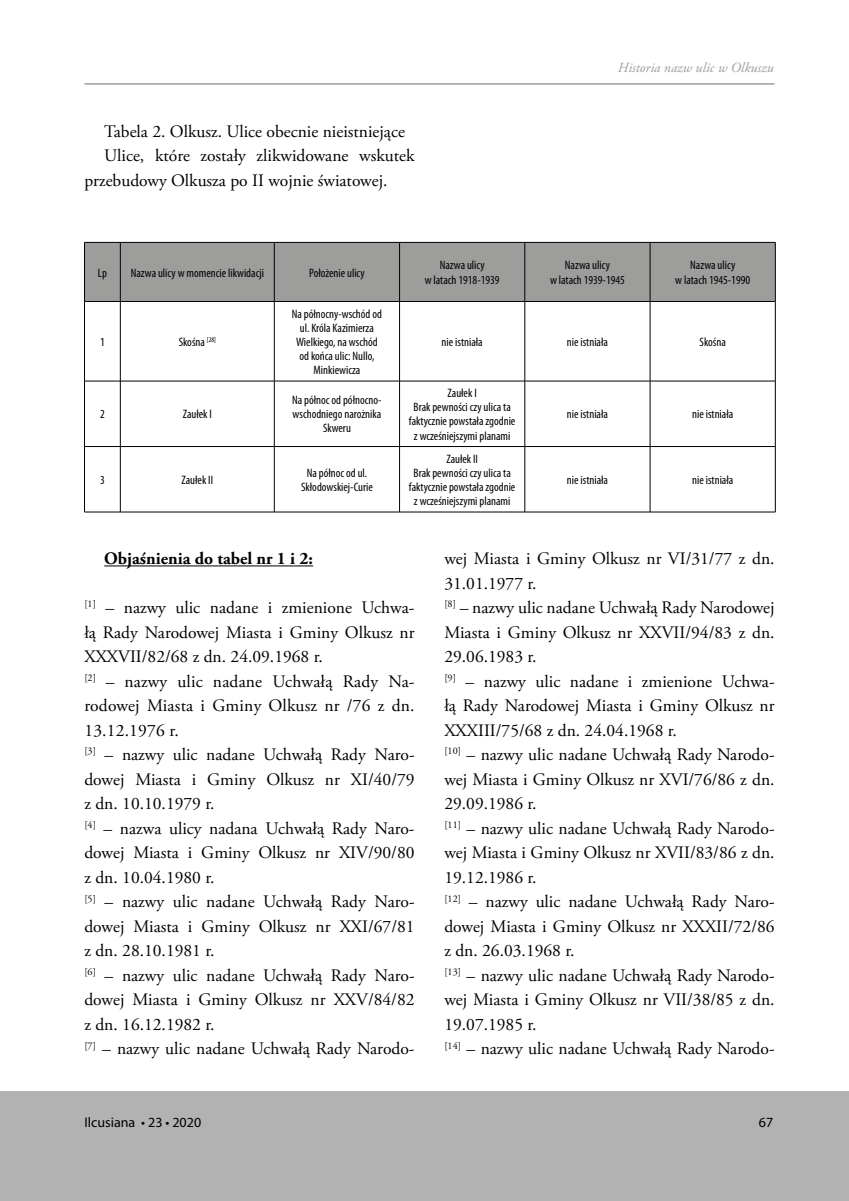
<style>
.page{position:relative;width:849px;height:1201px;background:#fff}
.page>*{position:absolute;margin:0;border:0;box-sizing:border-box;transform-origin:0 0}
.t1{font:17.5px/24.5px "Adobe Garamond Pro";color:#000}
.t2{font:700 17.5px "Adobe Garamond Pro";color:#000}
.t3{font:italic 14px "Adobe Garamond Pro";color:#9d9d9c}
.t4{font:14px "Myriad Pro";color:#000}
.t5{font:condensed 12.25px/14.2px "Myriad Pro";color:#000;text-align:center}
</style>
<div class="page">
<div style="left:0;top:1091px;width:848px;height:109px;background:#b3b2b2"></div>
<hr style="left:84px;top:83px;width:690px;height:1px;background:#706f6f">
<div style="left:85px;top:243px;width:689px;height:58px;background:#9d9d9c"></div>
<hr style="left:84px;top:242px;width:36px;height:1px;background:#000">
<hr style="left:84px;top:242px;width:1px;height:59px;background:#000">
<hr style="left:120px;top:242px;width:154px;height:1px;background:#000">
<hr style="left:120px;top:242px;width:1px;height:59px;background:#000">
<hr style="left:274px;top:242px;width:125px;height:1px;background:#000">
<hr style="left:274px;top:242px;width:1px;height:59px;background:#000">
<hr style="left:399px;top:242px;width:125px;height:1px;background:#000">
<hr style="left:399px;top:242px;width:1px;height:59px;background:#000">
<hr style="left:524px;top:242px;width:126px;height:1px;background:#000">
<hr style="left:524px;top:242px;width:1px;height:59px;background:#000">
<hr style="left:650px;top:242px;width:125px;height:1px;background:#000">
<hr style="left:649px;top:242px;width:1px;height:59px;background:#000">
<hr style="left:774px;top:242px;width:1px;height:59px;background:#000">
<hr style="left:84px;top:301px;width:36px;height:1px;background:#000">
<hr style="left:84px;top:301px;width:1px;height:80px;background:#000">
<hr style="left:120px;top:301px;width:154px;height:1px;background:#000">
<hr style="left:120px;top:301px;width:1px;height:80px;background:#000">
<hr style="left:274px;top:301px;width:125px;height:1px;background:#000">
<hr style="left:274px;top:301px;width:1px;height:80px;background:#000">
<hr style="left:399px;top:301px;width:125px;height:1px;background:#000">
<hr style="left:399px;top:301px;width:1px;height:80px;background:#000">
<hr style="left:524px;top:301px;width:126px;height:1px;background:#000">
<hr style="left:524px;top:301px;width:1px;height:80px;background:#000">
<hr style="left:650px;top:301px;width:125px;height:1px;background:#000">
<hr style="left:649px;top:301px;width:1px;height:80px;background:#000">
<hr style="left:774px;top:301px;width:1px;height:80px;background:#000">
<hr style="left:84px;top:381px;width:36px;height:1px;background:#000">
<hr style="left:84px;top:381px;width:1px;height:65px;background:#000">
<hr style="left:120px;top:381px;width:154px;height:1px;background:#000">
<hr style="left:120px;top:381px;width:1px;height:65px;background:#000">
<hr style="left:274px;top:381px;width:125px;height:1px;background:#000">
<hr style="left:274px;top:381px;width:1px;height:65px;background:#000">
<hr style="left:399px;top:381px;width:125px;height:1px;background:#000">
<hr style="left:399px;top:381px;width:1px;height:65px;background:#000">
<hr style="left:524px;top:381px;width:126px;height:1px;background:#000">
<hr style="left:524px;top:381px;width:1px;height:65px;background:#000">
<hr style="left:650px;top:381px;width:125px;height:1px;background:#000">
<hr style="left:649px;top:381px;width:1px;height:65px;background:#000">
<hr style="left:774px;top:381px;width:1px;height:65px;background:#000">
<hr style="left:84px;top:446px;width:36px;height:1px;background:#000">
<hr style="left:84px;top:446px;width:1px;height:66px;background:#000">
<hr style="left:120px;top:446px;width:154px;height:1px;background:#000">
<hr style="left:120px;top:446px;width:1px;height:66px;background:#000">
<hr style="left:274px;top:446px;width:125px;height:1px;background:#000">
<hr style="left:274px;top:446px;width:1px;height:66px;background:#000">
<hr style="left:399px;top:446px;width:125px;height:1px;background:#000">
<hr style="left:399px;top:446px;width:1px;height:66px;background:#000">
<hr style="left:524px;top:446px;width:126px;height:1px;background:#000">
<hr style="left:524px;top:446px;width:1px;height:66px;background:#000">
<hr style="left:650px;top:446px;width:125px;height:1px;background:#000">
<hr style="left:649px;top:446px;width:1px;height:66px;background:#000">
<hr style="left:774px;top:446px;width:1px;height:66px;background:#000">
<hr style="left:84px;top:511px;width:36px;height:1px;background:#000">
<hr style="left:120px;top:511px;width:154px;height:1px;background:#000">
<hr style="left:274px;top:511px;width:125px;height:1px;background:#000">
<hr style="left:399px;top:511px;width:125px;height:1px;background:#000">
<hr style="left:524px;top:511px;width:126px;height:1px;background:#000">
<hr style="left:650px;top:511px;width:125px;height:1px;background:#000">
<hr style="left:104px;top:565px;width:209px;height:1px;background:#000">
<p class="t1" style="left:104px;top:120px;width:302px">Tabela 2. Olkusz. Ulice obecnie nieistniejące</p>
<p class="t1" style="left:104px;top:144px;width:312px">Ulice, które zostały zlikwidowane wskutek</p>
<p class="t1" style="left:84px;top:169px;width:304px">przebudowy Olkusza po II wojnie światowej.</p>
<p class="t3" style="left:617px;top:59px;width:157px">Historia nazw ulic w Olkuszu</p>
<p class="t5" style="left:98px;top:265px;width:11px">Lp</p>
<p class="t5" style="left:131px;top:265px;width:135px">Nazwa ulicy w momencie likwidacji</p>
<p class="t5" style="left:309px;top:265px;width:57px">Położenie ulicy</p>
<p class="t5" style="left:424px;top:258px;width:76px">Nazwa ulicy<br>w latach 1918-1939</p>
<p class="t5" style="left:550px;top:258px;width:76px">Nazwa ulicy<br>w latach 1939-1945</p>
<p class="t5" style="left:675px;top:258px;width:76px">Nazwa ulicy<br>w latach 1945-1990</p>
<p class="t5" style="left:100px;top:334px;width:6px">1</p>
<p class="t5" style="left:179px;top:334px;width:39px">Skośna <sup>[28]</sup></p>
<p class="t5" style="left:100px;top:407px;width:6px">2</p>
<p class="t5" style="left:183px;top:407px;width:31px">Zaułek I</p>
<p class="t5" style="left:292px;top:306px;width:92px">Na północny-wschód od ul. Króla Kazimierza<br>Wielkiego, na wschód od końca ulic: Nullo,<br>Minkiewicza</p>
<p class="t5" style="left:441px;top:334px;width:43px">nie istniała</p>
<p class="t5" style="left:566px;top:334px;width:43px">nie istniała</p>
<p class="t5" style="left:699px;top:334px;width:28px">Skośna</p>
<p class="t5" style="left:292px;top:393px;width:91px">Na północ od północno&shy;wschodniego narożnika<br>Skweru</p>
<p class="t5" style="left:409px;top:386px;width:108px">Zaułek I<br>Brak pewności czy ulica ta faktycznie powstała zgodnie z wcześniejszymi planami</p>
<p class="t5" style="left:566px;top:407px;width:43px">nie istniała</p>
<p class="t5" style="left:692px;top:407px;width:43px">nie istniała</p>
<p class="t5" style="left:100px;top:472px;width:6px">3</p>
<p class="t5" style="left:181px;top:472px;width:33px">Zaułek II</p>
<p class="t5" style="left:301px;top:465px;width:73px">Na północ od ul.<br>Skłodowskiej-Curie</p>
<p class="t5" style="left:409px;top:451px;width:108px">Zaułek II<br>Brak pewności czy ulica ta faktycznie powstała zgodnie z wcześniejszymi planami</p>
<p class="t5" style="left:566px;top:472px;width:43px">nie istniała</p>
<p class="t5" style="left:692px;top:472px;width:43px">nie istniała</p>
<p class="t2" style="left:104px;top:548px;width:210px">Objaśnienia do tabel nr 1 i 2:</p>
<p class="t1" style="left:84px;top:596px;width:331px"><sup>[1]</sup> – nazwy ulic nadane i zmienione Uchwa&shy;łą Rady Narodowej Miasta i Gminy Olkusz nr XXXVII/82/68 z dn. 24.09.1968 r.<br><sup>[2]</sup> – nazwy ulic nadane Uchwałą Rady Na&shy;rodowej Miasta i Gminy Olkusz nr /76 z dn.<br>13.12.1976 r.<br><sup>[3]</sup> – nazwy ulic nadane Uchwałą Rady Naro&shy;dowej Miasta i Gminy Olkusz nr XI/40/79 z dn. 10.10.1979 r.<br><sup>[4]</sup> – nazwa ulicy nadana Uchwałą Rady Naro&shy;dowej Miasta i Gminy Olkusz nr XIV/90/80 z dn. 10.04.1980 r.<br><sup>[5]</sup> – nazwy ulic nadane Uchwałą Rady Naro&shy;dowej Miasta i Gminy Olkusz nr XXI/67/81 z dn. 28.10.1981 r.<br><sup>[6]</sup> – nazwy ulic nadane Uchwałą Rady Naro&shy;dowej Miasta i Gminy Olkusz nr XXV/84/82 z dn. 16.12.1982 r.<br><sup>[7]</sup> – nazwy ulic nadane Uchwałą Rady Narodo-</p>
<p class="t1" style="left:444px;top:547px;width:332px">wej Miasta i Gminy Olkusz nr VI/31/77 z dn.<br>31.01.1977 r.<br><sup>[8]</sup> – nazwy ulic nadane Uchwałą Rady Narodowej Miasta i Gminy Olkusz nr XXVII/94/83 z dn.<br>29.06.1983 r.<br><sup>[9]</sup> – nazwy ulic nadane i zmienione Uchwa&shy;łą Rady Narodowej Miasta i Gminy Olkusz nr XXXIII/75/68 z dn. 24.04.1968 r.<br><sup>[10]</sup> – nazwy ulic nadane Uchwałą Rady Narodo&shy;wej Miasta i Gminy Olkusz nr XVI/76/86 z dn.<br>29.09.1986 r.<br><sup>[11]</sup> – nazwy ulic nadane Uchwałą Rady Narodo&shy;wej Miasta i Gminy Olkusz nr XVII/83/86 z dn.<br>19.12.1986 r.<br><sup>[12]</sup> – nazwy ulic nadane Uchwałą Rady Naro&shy;dowej Miasta i Gminy Olkusz nr XXXII/72/86 z dn. 26.03.1968 r.<br><sup>[13]</sup> – nazwy ulic nadane Uchwałą Rady Narodo&shy;wej Miasta i Gminy Olkusz nr VII/38/85 z dn.<br>19.07.1985 r.<br><sup>[14]</sup> – nazwy ulic nadane Uchwałą Rady Narodo-</p>
<p class="t4" style="left:84px;top:1113px;width:118px">Ilcusiana • 23 • 2020</p>
<p class="t4" style="left:758px;top:1113px;width:16px">67</p>
</div>
